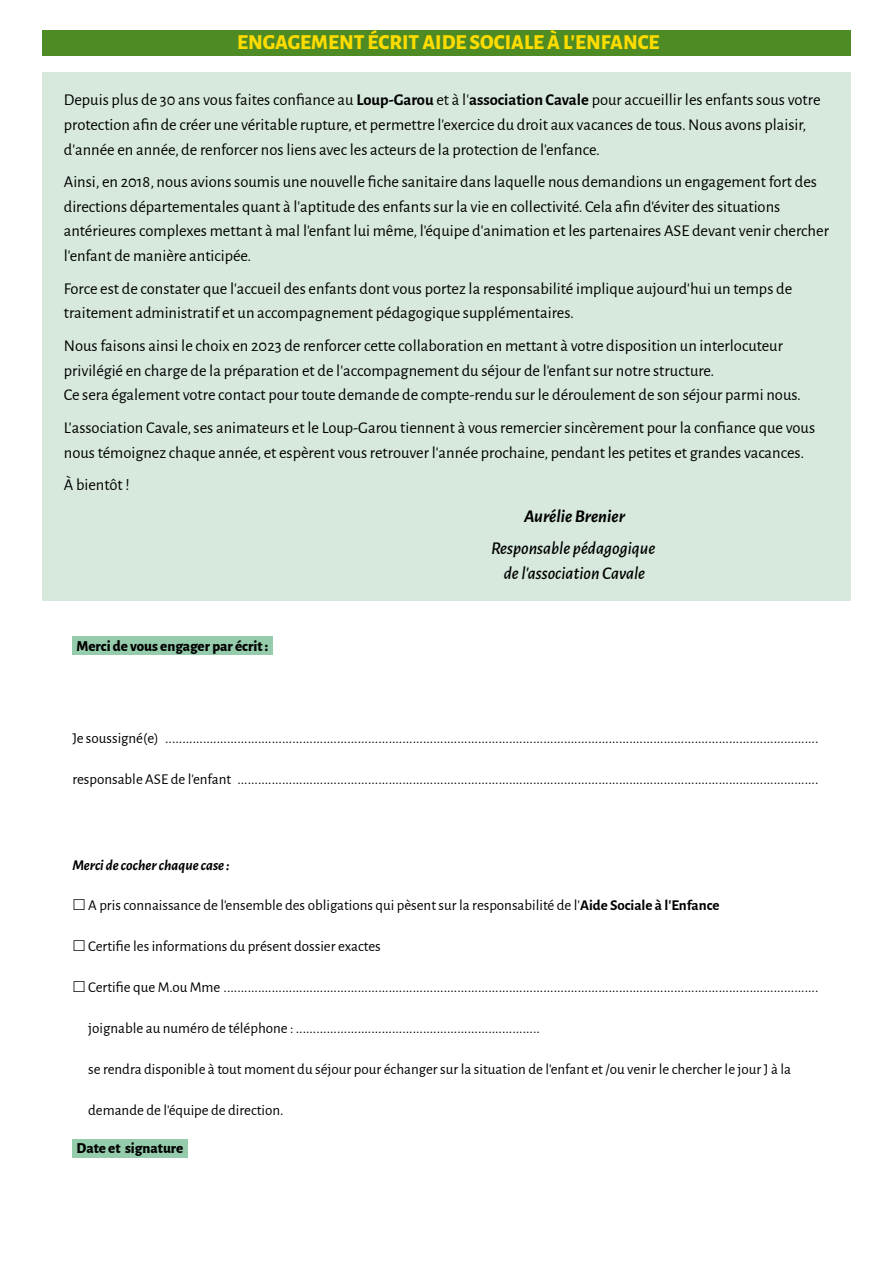
<style>
.page{position:relative;width:894px;height:1263px;background:#fff}
.page>*{position:absolute;margin:0;border:0;box-sizing:border-box;transform-origin:0 0}
.t1{font:800 21px "Alegreya Sans";color:#ffdc00}
.t2{font:italic 500 18px "Alegreya Sans";color:#000}
.t3{font:italic 700 18px "Alegreya Sans";color:#000}
.t4{font:16.5px "Alegreya Sans";color:#000}
.t5{font:15px "Alegreya Sans";color:#000}
.t6{font:800 15px "Alegreya Sans";color:#000}
.t7{font:italic 700 15px "Alegreya Sans";color:#000}
.s1{font-weight:700}
</style>
<div class="page">
<div style="left:43px;top:72px;width:807px;height:529px;background:#d6e9dc"></div>
<div style="left:72px;top:637px;width:200px;height:18px;background:#95ccac"></div>
<div style="left:72px;top:1139px;width:116px;height:18px;background:#95ccac"></div>
<div style="left:43px;top:30px;width:807px;height:26px;background:#4e8b24"></div>
<p class="t1" style="left:237px;top:32px;width:423px">ENGAGEMENT ÉCRIT AIDE SOCIALE À L'ENFANCE</p>
<p class="t4" style="left:64px;top:92px;width:757px">Depuis plus de 30 ans vous faites confiance au <span class="s1">Loup-Garou</span> et à l'<span class="s1">association Cavale</span> pour accueillir les enfants sous votre</p>
<p class="t4" style="left:64px;top:117px;width:743px">protection afin de créer une véritable rupture, et permettre l'exercice du droit aux vacances de tous. Nous avons plaisir,</p>
<p class="t4" style="left:64px;top:141px;width:537px">d'année en année, de renforcer nos liens avec les acteurs de la protection de l'enfance.</p>
<p class="t4" style="left:64px;top:174px;width:754px">Ainsi, en 2018, nous avions soumis une nouvelle fiche sanitaire dans laquelle nous demandions un engagement fort des</p>
<p class="t4" style="left:64px;top:198px;width:717px">directions départementales quant à l'aptitude des enfants sur la vie en collectivité. Cela afin d'éviter des situations</p>
<p class="t4" style="left:64px;top:223px;width:766px">antérieures complexes mettant à mal l'enfant lui même, l'équipe d'animation et les partenaires ASE devant venir chercher</p>
<p class="t4" style="left:64px;top:248px;width:189px">l'enfant de manière anticipée.</p>
<p class="t4" style="left:64px;top:280px;width:729px">Force est de constater que l'accueil des enfants dont vous portez la responsabilité implique aujourd'hui un temps de</p>
<p class="t4" style="left:64px;top:305px;width:511px">traitement administratif et un accompagnement pédagogique supplémentaires.</p>
<p class="t4" style="left:64px;top:338px;width:720px">Nous faisons ainsi le choix en 2023 de renforcer cette collaboration en mettant à votre disposition un interlocuteur</p>
<p class="t4" style="left:64px;top:362px;width:651px">privilégié en charge de la préparation et de l'accompagnement du séjour de l'enfant sur notre structure.</p>
<p class="t4" style="left:64px;top:387px;width:738px">Ce sera également votre contact pour toute demande de compte-rendu sur le déroulement de son séjour parmi nous.</p>
<p class="t4" style="left:64px;top:419px;width:752px">L'association Cavale, ses animateurs et le Loup-Garou tiennent à vous remercier sincèrement pour la confiance que vous</p>
<p class="t4" style="left:64px;top:444px;width:741px">nous témoignez chaque année, et espèrent vous retrouver l'année prochaine, pendant les petites et grandes vacances.</p>
<p class="t4" style="left:64px;top:477px;width:67px">À bientôt !</p>
<p class="t3" style="left:524px;top:508px;width:102px">Aurélie Brenier</p>
<p class="t2" style="left:491px;top:540px;width:166px">Responsable pédagogique</p>
<p class="t2" style="left:503px;top:565px;width:143px">de l'association Cavale</p>
<p class="t6" style="left:77px;top:638px;width:193px">Merci de vous engager par écrit :</p>
<p class="t5" style="left:72px;top:731px;width:747px">Je soussigné(e) ..............................................................................................................................................................................................</p>
<p class="t5" style="left:72px;top:772px;width:747px">responsable ASE de l'enfant .........................................................................................................................................................................</p>
<p class="t7" style="left:72px;top:857px;width:159px">Merci de cocher chaque case :</p>
<p class="t5" style="left:72px;top:898px;width:648px">⬜ A pris connaissance de l'ensemble des obligations qui pèsent sur la responsabilité de l'<span class="s1">Aide Sociale à l'Enfance</span></p>
<p class="t5" style="left:72px;top:939px;width:310px">⬜ Certifie les informations du présent dossier exactes</p>
<p class="t5" style="left:72px;top:980px;width:747px">⬜ Certifie que M.ou Mme .............................................................................................................................................................................</p>
<p class="t5" style="left:88px;top:1021px;width:453px">joignable au numéro de téléphone : .......................................................................</p>
<p class="t5" style="left:88px;top:1062px;width:704px">se rendra disponible à tout moment du séjour pour échanger sur la situation de l'enfant et /ou venir le chercher le jour J à la</p>
<p class="t5" style="left:88px;top:1103px;width:197px">demande de l'équipe de direction.</p>
<p class="t6" style="left:77px;top:1141px;width:108px">Date et signature</p>
</div>
